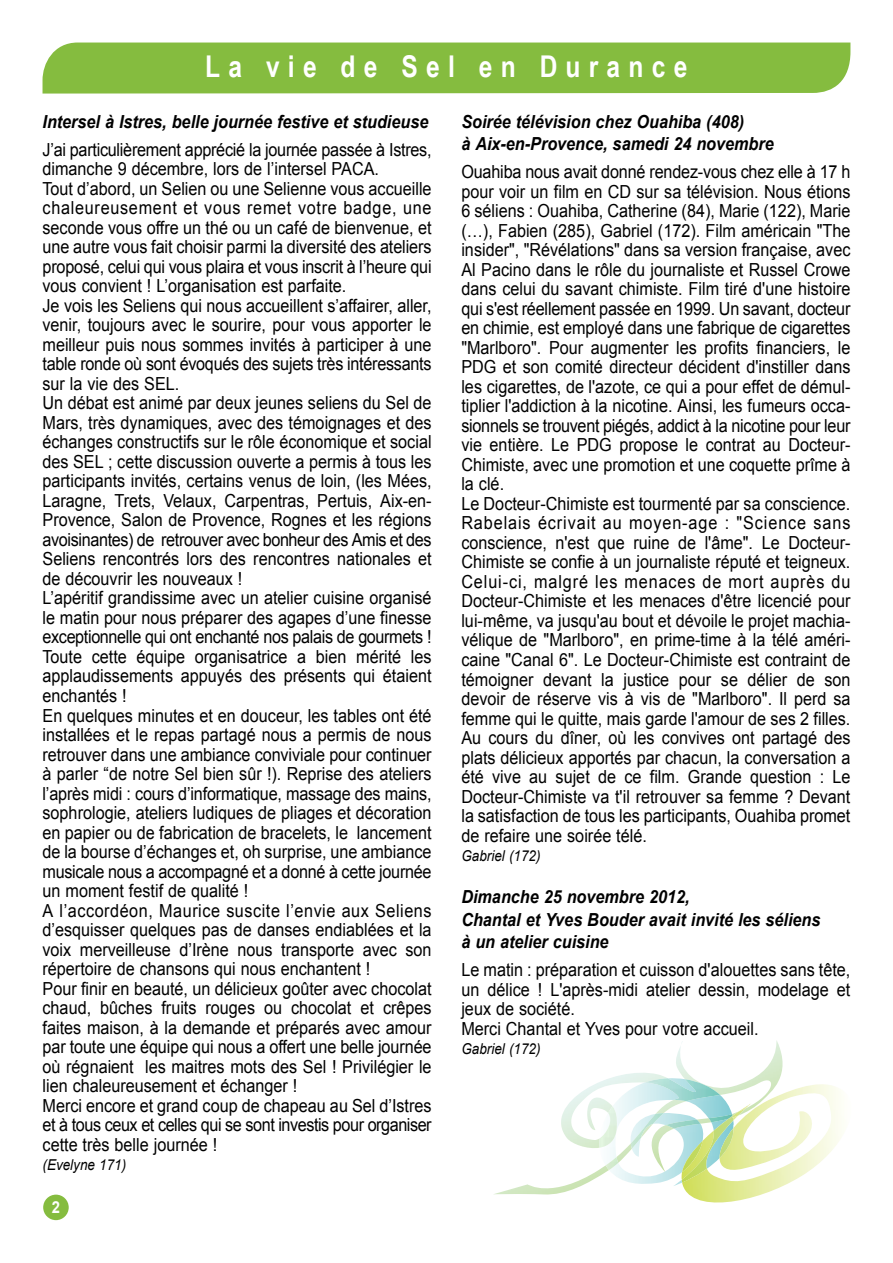
<style>
.page{position:relative;width:893px;height:1263px;background:#fff}
.page>*{position:absolute;margin:0;border:0;box-sizing:border-box;transform-origin:0 0}
.t1{font:700 30px "Arial Narrow";letter-spacing:.275em;color:#fff}
.t2{font:18px/19.5px "Arial";color:#000;scale:.9 1}
.t3{font:italic 700 18px/22.5px "Arial";color:#000;scale:.9 1}
.t4{font:700 16.5px "Arial";color:#fff;scale:.9 1}
.t5{font:italic 15px "Arial";color:#000;scale:.9 1}
</style>
<div class="page">
<div style="left:43px;top:1194px;width:26px;height:26px;background:#85bc3f;border-radius:50%"></div>
<div style="left:43px;top:43px;width:807px;height:51px;background:#85bc3f"></div>
<img style="left:494px;top:1041px;width:289px;height:154px">
<img style="left:600px;top:1078px;width:134px;height:108px">
<img style="left:599px;top:1078px;width:133px;height:94px">
<img style="left:682px;top:1084px;width:160px;height:119px">
<img style="left:732px;top:1108px;width:14px;height:9px">
<img style="left:733px;top:1128px;width:1px;height:30px">
<img style="left:682px;top:1117px;width:51px;height:65px">
<svg style="left:729px;top:1115px;width:9px;height:5px"></svg>
<h1 class="t1" style="left:205px;top:49px;width:484px">La vie de Sel en durance</h1>
<p class="t3" style="left:43px;top:110px;width:430px">Intersel à Istres, belle journée festive et studieuse</p>
<p class="t2" style="left:43px;top:140px;width:434px">J’ai particulièrement apprécié la journée passée à Istres, dimanche 9 décembre, lors de l’intersel PACA.<br>Tout d’abord, un Selien ou une Selienne vous accueille chaleureusement et vous remet votre badge, une seconde vous offre un thé ou un café de bienvenue, et une autre vous fait choisir parmi la diversité des ateliers proposé, celui qui vous plaira et vous inscrit à l’heure qui vous convient ! L’organisation est parfaite.<br>Je vois les Seliens qui nous accueillent s’affairer, aller, venir, toujours avec le sourire, pour vous apporter le meilleur puis nous sommes invités à participer à une table ronde où sont évoqués des sujets très intéressants sur la vie des SEL.<br>Un débat est animé par deux jeunes seliens du Sel de Mars, très dynamiques, avec des témoignages et des échanges constructifs sur le rôle économique et social des SEL ; cette discussion ouverte a permis à tous les participants invités, certains venus de loin, (les Mées, Laragne, Trets, Velaux, Carpentras, Pertuis, Aix-en-Provence, Salon de Provence, Rognes et les régions avoisinantes) de retrouver avec bonheur des Amis et des Seliens rencontrés lors des rencontres nationales et de découvrir les nouveaux !<br>L’apéritif grandissime avec un atelier cuisine organisé le matin pour nous préparer des agapes d’une finesse exceptionnelle qui ont enchanté nos palais de gourmets !<br>Toute cette équipe organisatrice a bien mérité les applaudissements appuyés des présents qui étaient enchantés !<br>En quelques minutes et en douceur, les tables ont été installées et le repas partagé nous a permis de nous retrouver dans une ambiance conviviale pour continuer à parler “de notre Sel bien sûr !). Reprise des ateliers l’après midi : cours d’informatique, massage des mains, sophrologie, ateliers ludiques de pliages et décoration en papier ou de fabrication de bracelets, le lancement de la bourse d’échanges et, oh surprise, une ambiance musicale nous a accompagné et a donné à cette journée un moment festif de qualité !<br>A l’accordéon, Maurice suscite l’envie aux Seliens d’esquisser quelques pas de danses endiablées et la voix merveilleuse d’Irène nous transporte avec son répertoire de chansons qui nous enchantent !<br>Pour finir en beauté, un délicieux goûter avec chocolat chaud, bûches fruits rouges ou chocolat et crêpes faites maison, à la demande et préparés avec amour par toute une équipe qui nous a offert une belle journée où régnaient les maitres mots des Sel ! Privilégier le lien chaleureusement et échanger !<br>Merci encore et grand coup de chapeau au Sel d’Istres et à tous ceux et celles qui se sont investis pour organiser cette très belle journée !</p>
<p class="t5" style="left:43px;top:1156px;width:94px">(Evelyne 171)</p>
<p class="t4" style="left:52px;top:1198px;width:11px">2</p>
<p class="t3" style="left:461px;top:110px;width:349px">Soirée télévision chez Ouahiba (408)<br>à Aix-en-Provence, samedi 24 novembre</p>
<p class="t2" style="left:461px;top:162px;width:434px">Ouahiba nous avait donné rendez-vous chez elle à 17 h pour voir un film en CD sur sa télévision. Nous étions 6 séliens : Ouahiba, Catherine (84), Marie (122), Marie (…), Fabien (285), Gabriel (172). Film américain "The insider", "Révélations" dans sa version française, avec Al Pacino dans le rôle du journaliste et Russel Crowe dans celui du savant chimiste. Film tiré d'une histoire qui s'est réellement passée en 1999. Un savant, docteur en chimie, est employé dans une fabrique de cigarettes "Marlboro". Pour augmenter les profits financiers, le PDG et son comité directeur décident d'instiller dans les cigarettes, de l'azote, ce qui a pour effet de démul&shy;tiplier l'addiction à la nicotine. Ainsi, les fumeurs occa&shy;sionnels se trouvent piégés, addict à la nicotine pour leur vie entière. Le PDG propose le contrat au Docteur-Chimiste, avec une promotion et une coquette prîme à la clé.<br>Le Docteur-Chimiste est tourmenté par sa conscience.<br>Rabelais écrivait au moyen-age : "Science sans conscience, n'est que ruine de l'âme". Le Docteur-Chimiste se confie à un journaliste réputé et teigneux.<br>Celui-ci, malgré les menaces de mort auprès du Docteur-Chimiste et les menaces d'être licencié pour lui-même, va jusqu'au bout et dévoile le projet machia&shy;vélique de "Marlboro", en prime-time à la télé améri&shy;caine "Canal 6". Le Docteur-Chimiste est contraint de témoigner devant la justice pour se délier de son devoir de réserve vis à vis de "Marlboro". Il perd sa femme qui le quitte, mais garde l'amour de ses 2 filles.<br>Au cours du dîner, où les convives ont partagé des plats délicieux apportés par chacun, la conversation a été vive au sujet de ce film. Grande question : Le Docteur-Chimiste va t'il retrouver sa femme ? Devant la satisfaction de tous les participants, Ouahiba promet de refaire une soirée télé.</p>
<p class="t5" style="left:461px;top:847px;width:89px">Gabriel (172)</p>
<p class="t3" style="left:461px;top:885px;width:400px">Dimanche 25 novembre 2012,<br>Chantal et Yves Bouder avait invité les séliens à un atelier cuisine</p>
<p class="t2" style="left:461px;top:960px;width:434px">Le matin : préparation et cuisson d'alouettes sans tête, un délice ! L'après-midi atelier dessin, modelage et jeux de société.<br>Merci Chantal et Yves pour votre accueil.</p>
<p class="t5" style="left:461px;top:1040px;width:89px">Gabriel (172)</p>
</div>
